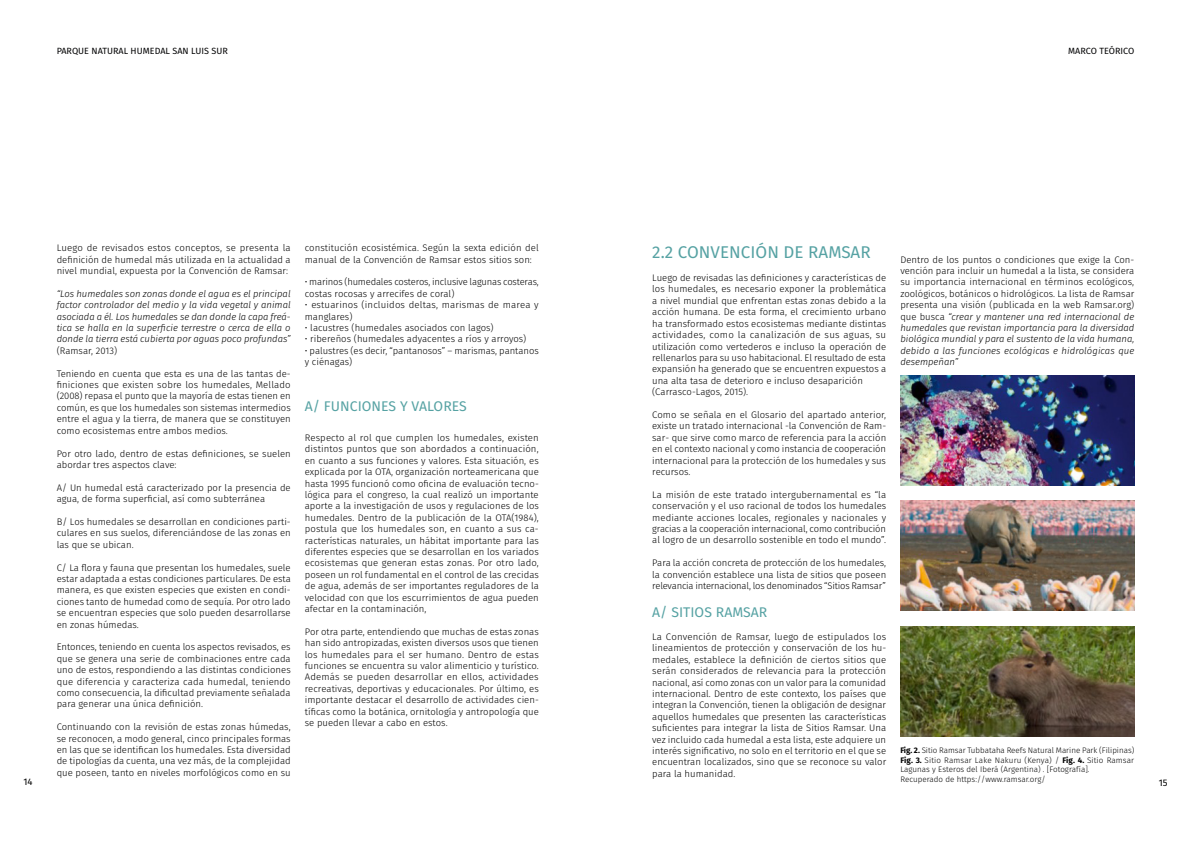
<style>
.page{position:relative;width:1191px;height:842px;background:#fff}
.page>*{position:absolute;margin:0;border:0;box-sizing:border-box;transform-origin:0 0}
.t1{font:17px "Fira Sans";letter-spacing:.005em;color:#56a2a3}
.t2{font:14px "Fira Sans";letter-spacing:.005em;color:#56a2a3}
.t3{font:300 9.5px/11.4px "Fira Sans";letter-spacing:.005em;color:#000;text-align:justify}
.t4{font:italic 300 9.5px/11.4px "Fira Sans";color:#000;text-align:justify}
.t5{font:300 9.5px/11.4px "Fira Sans";letter-spacing:-.015em;color:#000}
.t6{font:9.5px "Fira Sans";color:#000}
.t7{font:9px "Fira Sans";letter-spacing:.005em;color:#020203}
.t8{font:300 8px/9.6px "Fira Sans";letter-spacing:.005em;color:#000}
.s1{font-style:italic}
.s2{font-weight:700}
</style>
<div class="page">
<img style="left:900px;top:376px;width:234px;height:110px">
<img style="left:900px;top:501px;width:234px;height:110px">
<img style="left:900px;top:626px;width:234px;height:110px">
<p class="t7" style="left:57px;top:44px;width:173px">PARQUE NATURAL HUMEDAL SAN LUIS SUR</p>
<p class="t7" style="left:1068px;top:44px;width:68px">MARCO TEÓRICO</p>
<h1 class="t1" style="left:652px;top:239px;width:220px">2.2 CONVENCIÓN DE RAMSAR</h1>
<p class="t3" style="left:652px;top:272px;width:235px;text-align:left">Luego de revisadas las definiciones y características de los humedales, es necesario exponer la problemática a nivel mundial que enfrentan estas zonas debido a la acción humana. De esta forma, el crecimiento urbano ha transformado estos ecosistemas mediante distintas actividades, como la canalización de sus aguas, su utilización como vertederos e incluso la operación de rellenarlos para su uso habitacional. El resultado de esta expansión ha generado que se encuentren expuestos a una alta tasa de deterioro e incluso desaparición (Carrasco-Lagos, 2015).</p>
<p class="t3" style="left:652px;top:409px;width:235px">Como se señala en el Glosario del apartado anterior, existe un tratado internacional -la Convención de Ram&shy;sar- que sirve como marco de referencia para la acción en el contexto nacional y como instancia de cooperación internacional para la protección de los humedales y sus recursos.</p>
<p class="t3" style="left:652px;top:489px;width:235px">La misión de este tratado intergubernamental es “la conservación y el uso racional de todos los humedales mediante acciones locales, regionales y nacionales y gracias a la cooperación internacional, como contribución al logro de un desarrollo sostenible en todo el mundo”.</p>
<p class="t3" style="left:652px;top:557px;width:235px">Para la acción concreta de protección de los humedales, la convención establece una lista de sitios que poseen relevancia internacional, los denominados “Sitios Ramsar”</p>
<h2 class="t2" style="left:652px;top:602px;width:117px">A/ SITIOS RAMSAR</h2>
<p class="t3" style="left:652px;top:631px;width:235px">La Convención de Ramsar, luego de estipulados los lineamientos de protección y conservación de los hu&shy;medales, establece la definición de ciertos sitios que serán considerados de relevancia para la protección nacional, así como zonas con un valor para la comunidad internacional. Dentro de este contexto, los países que integran la Convención, tienen la obligación de designar aquellos humedales que presenten las características suficientes para integrar la lista de Sitios Ramsar. Una vez incluido cada humedal a esta lista, este adquiere un interés significativo, no solo en el territorio en el que se encuentran localizados, sino que se reconoce su valor para la humanidad.</p>
<p class="t3" style="left:305px;top:242px;width:235px">constitución ecosistémica. Según la sexta edición del manual de la Convención de Ramsar estos sitios son:</p>
<p class="t5" style="left:305px;top:276px;width:235px">• marinos (humedales costeros, inclusive lagunas costeras, costas rocosas y arrecifes de coral)</p>
<p class="t3" style="left:305px;top:299px;width:235px">• estuarinos (incluidos deltas, marismas de marea y manglares)</p>
<p class="t3" style="left:305px;top:322px;width:190px">• lacustres (humedales asociados con lagos)</p>
<p class="t3" style="left:305px;top:333px;width:223px">• ribereños (humedales adyacentes a ríos y arroyos)</p>
<p class="t3" style="left:305px;top:345px;width:235px">• palustres (es decir, “pantanosos” – marismas, pantanos y ciénagas)</p>
<h2 class="t2" style="left:305px;top:396px;width:163px">A/ FUNCIONES Y VALORES</h2>
<p class="t3" style="left:305px;top:432px;width:235px">Respecto al rol que cumplen los humedales, existen distintos puntos que son abordados a continuación, en cuanto a sus funciones y valores. Esta situación, es explicada por la OTA, organización norteamericana que hasta 1995 funcionó como oficina de evaluación tecno&shy;lógica para el congreso, la cual realizó un importante aporte a la investigación de usos y regulaciones de los humedales. Dentro de la publicación de la OTA(1984), postula que los humedales son, en cuanto a sus ca&shy;racterísticas naturales, un hábitat importante para las diferentes especies que se desarrollan en los variados ecosistemas que generan estas zonas. Por otro lado, poseen un rol fundamental en el control de las crecidas de agua, además de ser importantes reguladores de la velocidad con que los escurrimientos de agua pueden afectar en la contaminación,</p>
<p class="t3" style="left:305px;top:626px;width:235px">Por otra parte, entendiendo que muchas de estas zonas han sido antropizadas, existen diversos usos que tienen los humedales para el ser humano. Dentro de estas funciones se encuentra su valor alimenticio y turístico.<br>Además se pueden desarrollar en ellos, actividades recreativas, deportivas y educacionales. Por último, es importante destacar el desarrollo de actividades cien&shy;tíficas como la botánica, ornitología y antropología que se pueden llevar a cabo en estos.</p>
<p class="t3" style="left:57px;top:242px;width:235px">Luego de revisados estos conceptos, se presenta la definición de humedal más utilizada en la actualidad a nivel mundial, expuesta por la Convención de Ramsar:</p>
<p class="t4" style="left:57px;top:288px;width:235px">“Los humedales son zonas donde el agua es el principal factor controlador del medio y la vida vegetal y animal asociada a él. Los humedales se dan donde la capa freá&shy;tica se halla en la superficie terrestre o cerca de ella o donde la tierra está cubierta por aguas poco profundas”</p>
<p class="t3" style="left:57px;top:345px;width:62px">(Ramsar, 2013)</p>
<p class="t3" style="left:57px;top:368px;width:236px">Teniendo en cuenta que esta es una de las tantas de&shy;finiciones que existen sobre los humedales, Mellado (2008) repasa el punto que la mayoría de estas tienen en común, es que los humedales son sistemas intermedios entre el agua y la tierra, de manera que se constituyen como ecosistemas entre ambos medios.</p>
<p class="t3" style="left:57px;top:447px;width:235px">Por otro lado, dentro de estas definiciones, se suelen abordar tres aspectos clave:</p>
<p class="t3" style="left:57px;top:482px;width:235px">A/ Un humedal está caracterizado por la presencia de agua, de forma superficial, así como subterránea</p>
<p class="t3" style="left:57px;top:516px;width:235px">B/ Los humedales se desarrollan en condiciones parti&shy;culares en sus suelos, diferenciándose de las zonas en las que se ubican.</p>
<p class="t3" style="left:57px;top:561px;width:235px">C/ La flora y fauna que presentan los humedales, suele estar adaptada a estas condiciones particulares. De esta manera, es que existen especies que existen en condi&shy;ciones tanto de humedad como de sequía. Por otro lado se encuentran especies que solo pueden desarrollarse en zonas húmedas.</p>
<p class="t3" style="left:57px;top:641px;width:235px">Entonces, teniendo en cuenta los aspectos revisados, es que se genera una serie de combinaciones entre cada uno de estos, respondiendo a las distintas condiciones que diferencia y caracteriza cada humedal, teniendo como consecuencia, la dificultad previamente señalada para generar una única definición.</p>
<p class="t3" style="left:57px;top:721px;width:235px">Continuando con la revisión de estas zonas húmedas, se reconocen, a modo general, cinco principales formas en las que se identifican los humedales. Esta diversidad de tipologías da cuenta, una vez más, de la complejidad que poseen, tanto en niveles morfológicos como en su</p>
<p class="t3" style="left:900px;top:254px;width:235px">Dentro de los puntos o condiciones que exige la Con&shy;vención para incluir un humedal a la lista, se considera su importancia internacional en términos ecológicos, zoológicos, botánicos o hidrológicos. La lista de Ramsar presenta una visión (publicada en la web Ramsar.org) que busca <span class="s1">“crear y mantener una red internacional de humedales que revistan importancia para la diversidad biológica mundial y para el sustento de la vida humana, debido a las funciones ecológicas e hidrológicas que desempeñan”</span></p>
<p class="t8" style="left:900px;top:746px;width:235px"><span class="s2">Fig. 2.</span> Sitio Ramsar Tubbataha Reefs Natural Marine Park (Filipinas)<br><span class="s2">Fig. 3.</span> Sitio Ramsar Lake Nakuru (Kenya) / <span class="s2">Fig. 4.</span> Sitio Ramsar Lagunas y Esteros del Iberá (Argentina) . [Fotografía].<br>Recuperado de https://www.ramsar.org/</p>
<p class="t6" style="left:23px;top:774px;width:11px">14</p>
<p class="t6" style="left:1158px;top:775px;width:10px">15</p>
</div>
